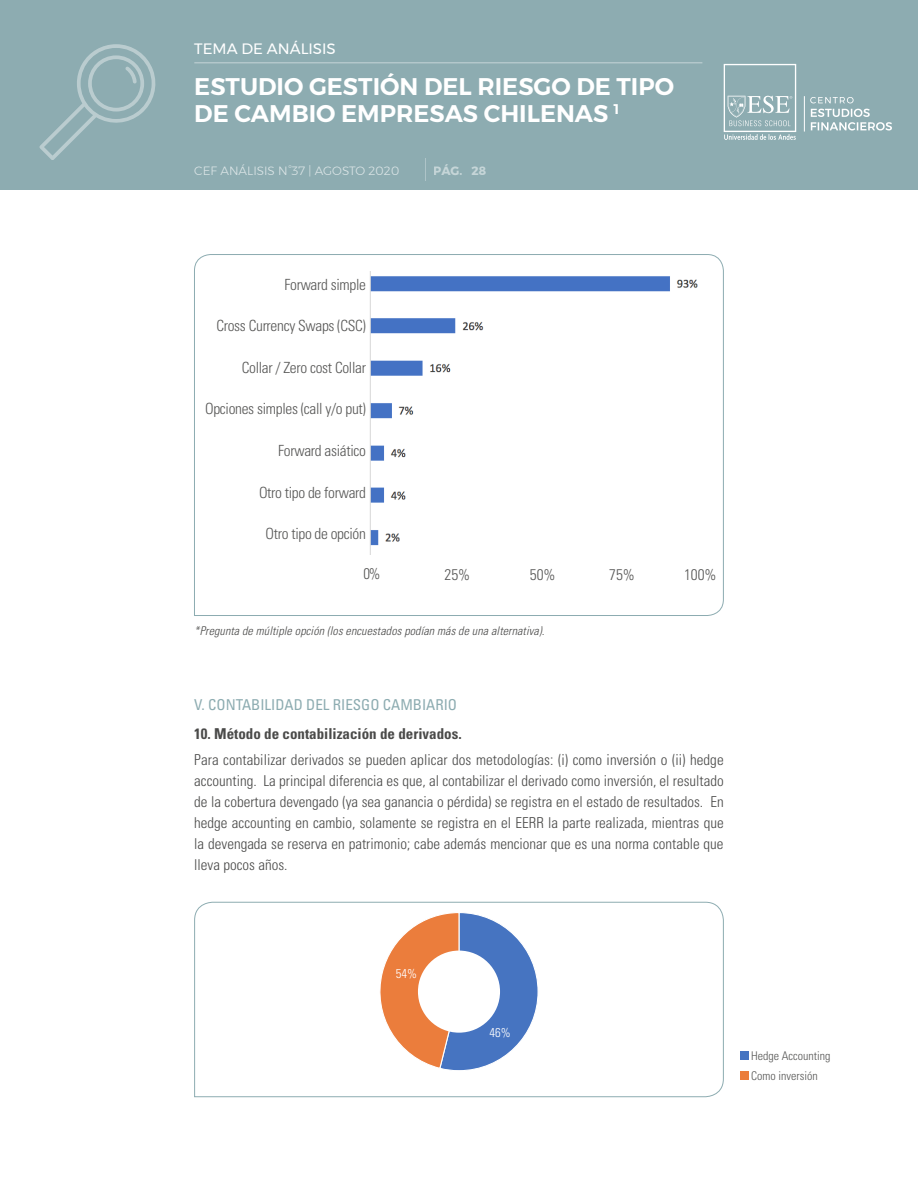
<style>
.page{position:relative;width:918px;height:1188px;background:#fff}
.page>*{position:absolute;margin:0;border:0;box-sizing:border-box;transform-origin:0 0}
.t1{font:600 24px/27px "Montserrat";color:#fff}
.t2{font:300 condensed 15.45px "Univers LT Std";letter-spacing:-.02em;color:#575756}
.t3{font:300 condensed 15px/21px "Univers LT Std";color:#4a4a49;text-align:justify}
.t4{font:700 condensed 15px "Univers LT Std";color:#4a4a49}
.t5{font:condensed 15px "Univers LT Std";color:#8dacb1}
.t6{font:15px "Montserrat";color:#fff}
.t7{font:300 condensed 12.75px "Univers LT Std";color:#fff}
.t8{font:italic 300 condensed 12px "Univers LT Std";letter-spacing:.01em;color:#4a4a49}
.t9{font:300 condensed 12px/20px "Univers LT Std";color:#575756}
.t10{font:300 12px "Montserrat";color:#fff}
.t11{font:700 12px "Montserrat";color:#fff}
</style>
<div class="page">
<div style="left:0;top:0;width:918px;height:189px;background:#8dacb1"></div>
<svg style="left:39px;top:44px;width:117px;height:116px"></svg>
<svg style="left:194px;top:254px;width:530px;height:362px"></svg>
<img style="left:366px;top:271px;width:340px;height:283px">
<div style="left:741px;top:1052px;width:8px;height:8px;background:#4674c1"></div>
<div style="left:741px;top:1071px;width:8px;height:9px;background:#eb7d3c"></div>
<svg style="left:194px;top:902px;width:530px;height:195px"></svg>
<svg style="left:372px;top:911px;width:167px;height:161px"></svg>
<div style="left:418px;top:951px;width:82px;height:82px;background:#fff;border-radius:50%"></div>
<svg style="left:425px;top:158px;width:1px;height:22px"></svg>
<hr style="left:804px;top:96px;width:1px;height:36px;background:#fff">
<svg style="left:810px;top:97px;width:44px;height:6px"></svg>
<svg style="left:811px;top:109px;width:81px;height:22px"></svg>
<div style="left:724px;top:64px;width:72px;height:68px;border:1px solid #fff"></div>
<svg style="left:728px;top:96px;width:64px;height:30px"></svg>
<svg style="left:724px;top:134px;width:72px;height:6px"></svg>
<hr style="left:194px;top:62px;width:508px;height:1px;background:#fff">
<p class="t6" style="left:194px;top:38px;width:143px">TEMA DE ANÁLISIS</p>
<h1 class="t1" style="left:194px;top:73px;width:481px">ESTUDIO GESTIÓN DEL RIESGO DE TIPO<br>DE CAMBIO EMPRESAS CHILENAS <sup>1</sup></h1>
<p class="t10" style="left:194px;top:162px;width:206px">CEF ANÁLISIS N°37 | AGOSTO 2020</p>
<p class="t11" style="left:434px;top:161px;width:54px">PÁG. 28</p>
<p class="t2" style="left:285px;top:275px;width:83px">Forward simple</p>
<p class="t2" style="left:216px;top:317px;width:151px">Cross Currency Swaps (CSC)</p>
<p class="t2" style="left:242px;top:358px;width:126px">Collar / Zero cost Collar</p>
<p class="t2" style="left:205px;top:400px;width:162px">Opciones simples (call y/o put)</p>
<p class="t2" style="left:278px;top:441px;width:89px">Forward asiático</p>
<p class="t2" style="left:259px;top:483px;width:108px">Otro tipo de forward</p>
<p class="t2" style="left:266px;top:524px;width:102px">Otro tipo de opción</p>
<p class="t2" style="left:364px;top:565px;width:18px">0%</p>
<p class="t2" style="left:445px;top:565px;width:27px">25%</p>
<p class="t2" style="left:530px;top:565px;width:27px">50%</p>
<p class="t2" style="left:609px;top:565px;width:27px">75%</p>
<p class="t2" style="left:684px;top:565px;width:34px">100%</p>
<p class="t8" style="left:194px;top:623px;width:352px">*Pregunta de múltiple opción (los encuestados podían más de una alternativa).</p>
<p class="t5" style="left:194px;top:695px;width:264px">V. CONTABILIDAD DEL RIESGO CAMBIARIO</p>
<p class="t4" style="left:194px;top:725px;width:269px">10. Método de contabilización de derivados.</p>
<p class="t3" style="left:194px;top:749px;width:531px">Para contabilizar derivados se pueden aplicar dos metodologías: (i) como inversión o (ii) hedge accounting. La principal diferencia es que, al contabilizar el derivado como inversión, el resultado de la cobertura devengado (ya sea ganancia o pérdida) se registra en el estado de resultados. En hedge accounting en cambio, solamente se registra en el EERR la parte realizada, mientras que la devengada se reserva en patrimonio; cabe además mencionar que es una norma contable que lleva pocos años.</p>
<p class="t7" style="left:396px;top:966px;width:23px">54%</p>
<p class="t7" style="left:489px;top:1025px;width:23px">46%</p>
<p class="t9" style="left:751px;top:1046px;width:81px">Hedge Accounting<br>Como inversión</p>
</div>
